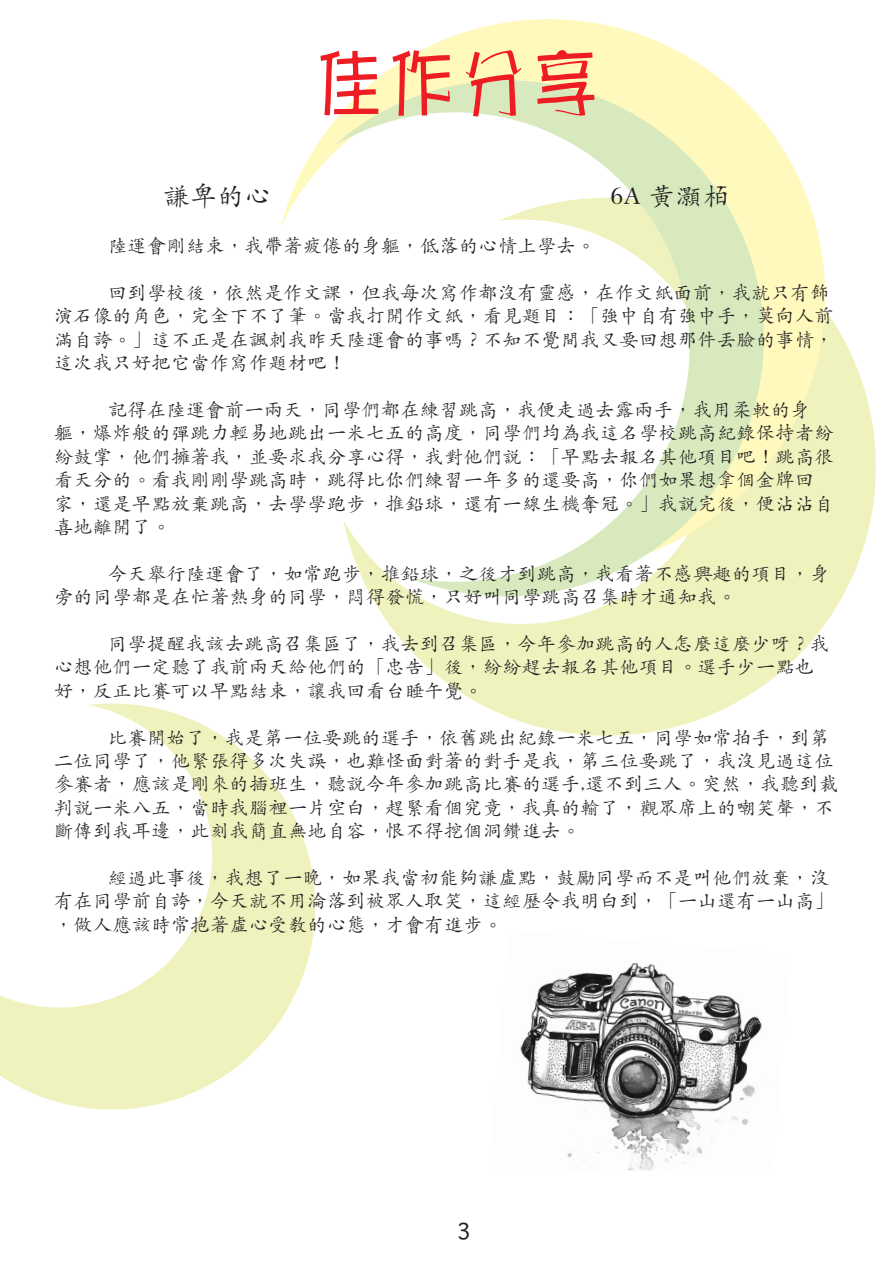
<style>
.page{position:relative;width:893px;height:1263px;background:#fff}
.page>*{position:absolute;margin:0;border:0;box-sizing:border-box;transform-origin:0 0}
.t1{font:700 72px "C Po";color:#ee1d23}
.t2{font:500 27px "M Kai";color:#231f20}
.t3{font:21px "Sathu";color:#231f20}
.t4{font:500 19.5px/23.4px "M Kai";color:#231f20}
</style>
<div class="page">
<svg style="left:0;top:703px;width:316px;height:407px"></svg>
<svg style="left:390px;top:321px;width:486px;height:415px;fill:#eff2bd"></svg>
<svg style="left:281px;top:19px;width:552px;height:547px"></svg>
<svg style="left:334px;top:58px;width:466px;height:567px"></svg>
<img style="left:520px;top:963px;width:242px;height:207px">
<p class="t1" style="left:313px;top:46px;width:289px">佳作分享</p>
<p class="t2" style="left:163px;top:182px;width:110px">謙卑的心</p>
<p class="t2" style="left:609px;top:182px;width:122px">6A 黃灝柏</p>
<p class="t4" style="left:108px;top:234px;width:489px">陸運會剛結束，我帶著疲倦的身軀，低落的心情上學去。</p>
<p class="t4" style="left:54px;top:281px;width:781px;text-indent:54px">回到學校後，依然是作文課，但我每次寫作都沒有靈感，在作文紙面前，我就只有飾演石像的角色，完全下不了筆。當我打開作文紙，看見題目：「強中自有強中手，莫向人前滿自誇。」這不正是在諷刺我昨天陸運會的事嗎？不知不覺間我又要回想那件丟臉的事情，這次我只好把它當作寫作題材吧！</p>
<p class="t4" style="left:54px;top:398px;width:781px;text-indent:54px">記得在陸運會前一兩天，同學們都在練習跳高，我便走過去露兩手，我用柔軟的身軀，爆炸般的彈跳力輕易地跳出一米七五的高度，同學們均為我這名學校跳高紀錄保持者紛紛鼓掌，他們擁著我，並要求我分享心得，我對他們說：「早點去報名其他項目吧！跳高很看天分的。看我剛剛學跳高時，跳得比你們練習一年多的還要高，你們如果想拿個金牌回家，還是早點放棄跳高，去學學跑步，推鉛球，還有一線生機奪冠。」我說完後，便沾沾自喜地離開了。</p>
<p class="t4" style="left:54px;top:562px;width:777px;text-indent:54px">今天舉行陸運會了，如常跑步，推鉛球，之後才到跳高，我看著不感興趣的項目，身旁的同學都是在忙著熱身的同學，悶得發慌，只好叫同學跳高召集時才通知我。</p>
<p class="t4" style="left:54px;top:632px;width:777px;text-indent:54px">同學提醒我該去跳高召集區了，我去到召集區，今年參加跳高的人怎麼這麼少呀？我心想他們一定聽了我前兩天給他們的「忠告」後，紛紛趕去報名其他項目。選手少一點也好，反正比賽可以早點結束，讓我回看台睡午覺。</p>
<p class="t4" style="left:54px;top:726px;width:786px;text-indent:54px">比賽開始了，我是第一位要跳的選手，依舊跳出紀錄一米七五，同學如常拍手，到第二位同學了，他緊張得多次失誤，也難怪面對著的對手是我，第三位要跳了，我沒見過這位參賽者，應該是剛來的插班生，聽說今年參加跳高比賽的選手,還不到三人。突然，我聽到裁判說一米八五，當時我腦裡一片空白，趕緊看個究竟，我真的輸了，觀眾席上的嘲笑聲，不斷傳到我耳邊，此刻我簡直無地自容，恨不得挖個洞鑽進去。</p>
<p class="t4" style="left:54px;top:866px;width:781px;text-indent:54px">經過此事後，我想了一晚，如果我當初能夠謙虛點，鼓勵同學而不是叫他們放棄，沒有在同學前自誇，今天就不用淪落到被眾人取笑，這經歷令我明白到，「一山還有一山高」，做人應該時常抱著虛心受教的心態，才會有進步。</p>
<p class="t3" style="left:457px;top:1213px;width:15px">3</p>
</div>
